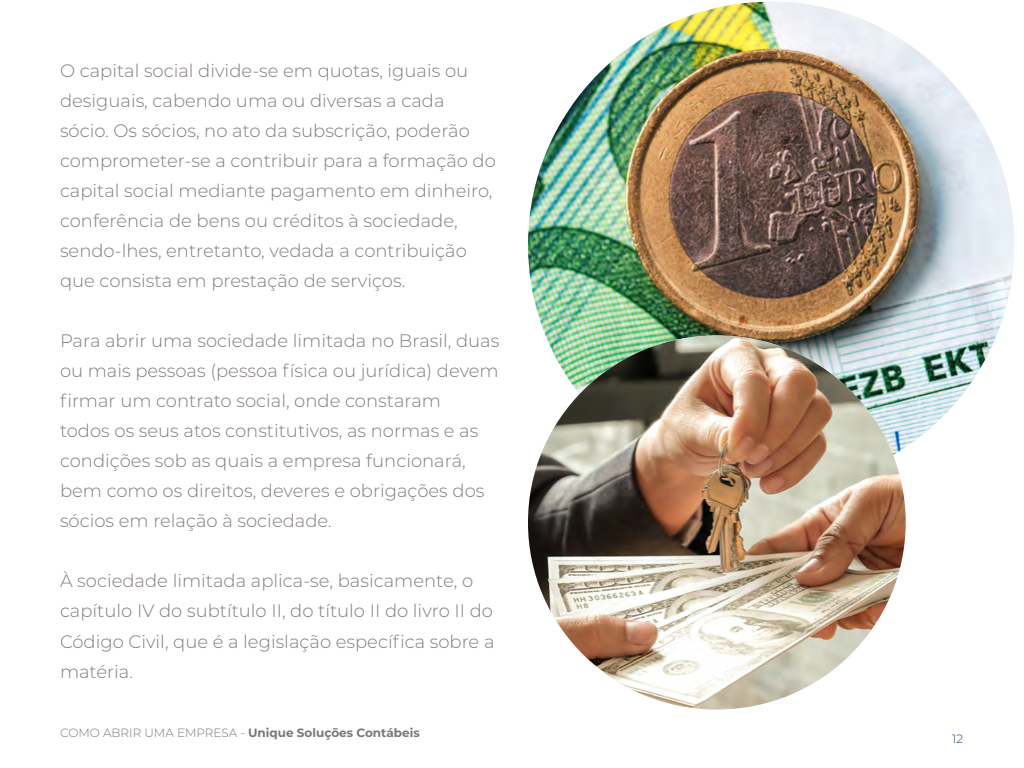
<style>
.page{position:relative;width:1024px;height:768px;background:#fff}
.page>*{position:absolute;margin:0;border:0;box-sizing:border-box;transform-origin:0 0}
.t1{font:300 18px/30px "Montserrat";color:#837b7c}
.t2{font:700 12px "Montserrat";color:#797778}
.t3{font:300 12px "Montserrat";color:#243c84}
.s1{font-weight:300}
</style>
<div class="page">
<img style="left:528px;top:2px;width:486px;height:445px">
<img style="left:528px;top:335px;width:378px;height:375px">
<p class="t1" style="left:60px;top:55px;width:437px">O capital social divide-se em quotas, iguais ou desiguais, cabendo uma ou diversas a cada sócio. Os sócios, no ato da subscrição, poderão comprometer-se a contribuir para a formação do capital social mediante pagamento em dinheiro, conferência de bens ou créditos à sociedade, sendo-lhes, entretanto, vedada a contribuição que consista em prestação de serviços.</p>
<p class="t1" style="left:60px;top:326px;width:441px">Para abrir uma sociedade limitada no Brasil, duas ou mais pessoas (pessoa física ou jurídica) devem firmar um contrato social, onde constaram<br>todos os seus atos constitutivos, as normas e as condições sob as quais a empresa funcionará, bem como os direitos, deveres e obrigações dos sócios em relação à sociedade.</p>
<p class="t1" style="left:60px;top:566px;width:436px">À sociedade limitada aplica-se, basicamente, o capítulo IV do subtítulo II, do título II do livro II do Código Civil, que é a legislação específica sobre a matéria.</p>
<p class="t2" style="left:60px;top:724px;width:361px"><span class="s1">COMO ABRIR UMA EMPRESA -</span> Unique Soluções Contábeis</p>
<p class="t3" style="left:952px;top:731px;width:12px">12</p>
</div>
